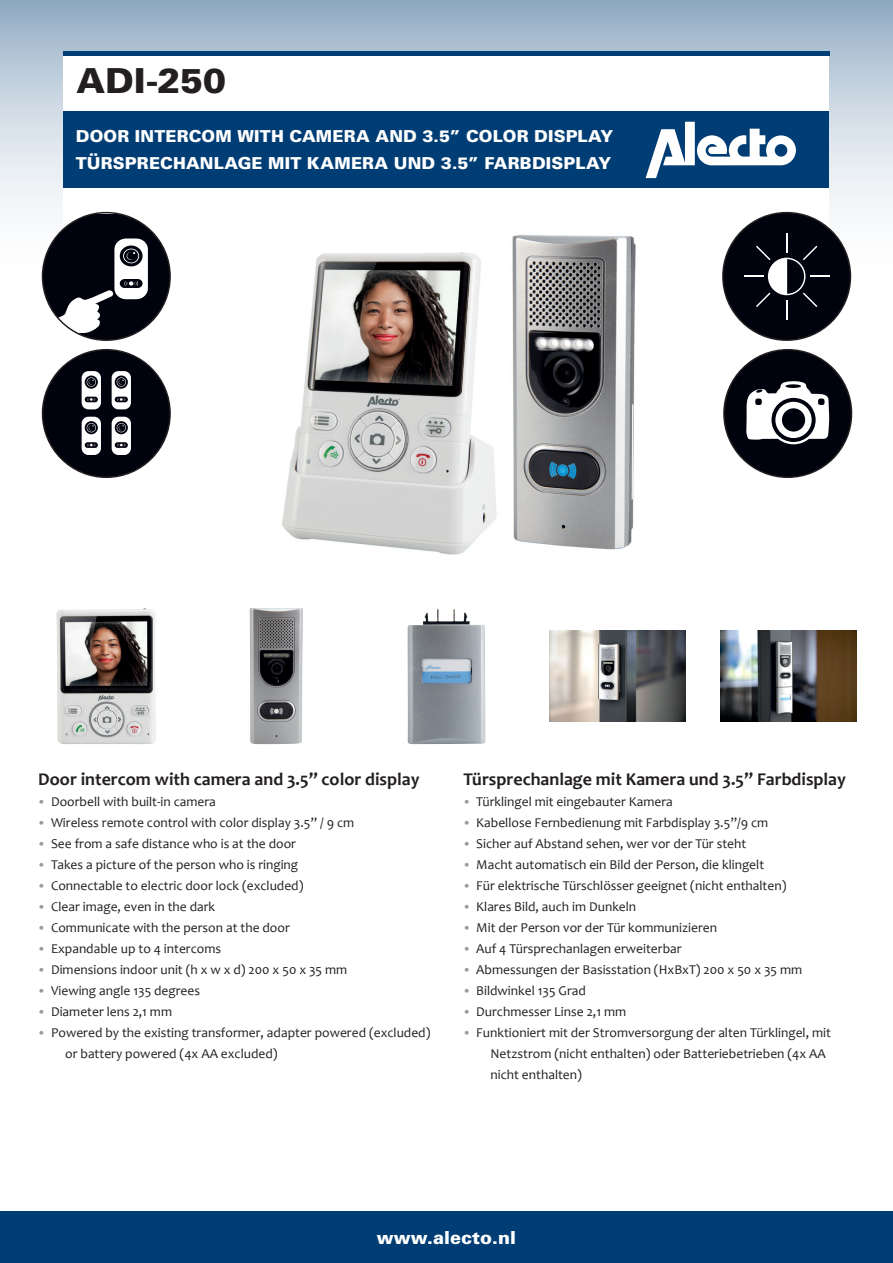
<style>
.page{position:relative;width:893px;height:1263px;background:#fff}
.page>*{position:absolute;margin:0;border:0;box-sizing:border-box;transform-origin:0 0}
.t1{font:900 34.5px "Univers LT Std";color:#231f20}
.t2{font:700 18px "Candara";color:#231f20}
.t3{font:900 18px "Univers LT Std";color:#fff}
.t4{font:900 16.5px/27px "Univers LT Std";letter-spacing:.01em;color:#fff}
.t5{font:13.5px/21px "Candara";color:#231f20}
.s1{font-family:"Calibri";font-weight:300;color:#959ca1}
</style>
<div class="page">
<svg style="left:0;top:0;width:893px;height:306px"></svg>
<div style="left:0;top:1212px;width:893px;height:51px;background:#003d74"></div>
<div style="left:64px;top:51px;width:765px;height:557px;background:#fff"></div>
<div style="left:63px;top:112px;width:766px;height:76px;background:#003d74"></div>
<img style="left:550px;top:631px;width:136px;height:90px">
<img style="left:721px;top:631px;width:136px;height:90px">
<img style="left:408px;top:608px;width:77px;height:136px">
<img style="left:250px;top:608px;width:53px;height:136px">
<img style="left:282px;top:234px;width:354px;height:321px">
<div style="left:43px;top:214px;width:127px;height:126px;background:#00020d;border-radius:64px"></div>
<svg style="left:43px;top:238px;width:105px;height:102px"></svg>
<hr style="left:63px;top:51px;width:766px;height:4px;background:#003d74">
<img style="left:56px;top:608px;width:100px;height:136px">
<svg style="left:646px;top:122px;width:150px;height:56px"></svg>
<div style="left:43px;top:350px;width:127px;height:127px;background:#00020d;border-radius:64px"></div>
<svg style="left:82px;top:371px;width:19px;height:38px"></svg>
<svg style="left:112px;top:371px;width:19px;height:38px"></svg>
<svg style="left:82px;top:417px;width:19px;height:38px"></svg>
<svg style="left:112px;top:417px;width:19px;height:38px"></svg>
<div style="left:723px;top:213px;width:127px;height:127px;background:#00020d;border-radius:64px"></div>
<svg style="left:744px;top:234px;width:85px;height:85px"></svg>
<div style="left:724px;top:350px;width:127px;height:127px;background:#00020d;border-radius:64px"></div>
<svg style="left:746px;top:381px;width:83px;height:64px"></svg>
<h1 class="t1" style="left:77px;top:59px;width:151px">ADI-250</h1>
<p class="t4" style="left:76px;top:123px;width:539px">DOOR INTERCOM WITH CAMERA AND 3.5” COLOR DISPLAY<br>TÜRSPRECHANLAGE MIT KAMERA UND 3.5” FARBDISPLAY</p>
<h2 class="t2" style="left:38px;top:768px;width:383px">Door intercom with camera and 3.5” color display</h2>
<p class="t5" style="left:38px;top:791px;width:179px"><span class="s1">•</span> Doorbell with built-in camera</p>
<p class="t5" style="left:38px;top:812px;width:317px"><span class="s1">•</span> Wireless remote control with color display 3.5” / 9 cm</p>
<p class="t5" style="left:38px;top:833px;width:259px"><span class="s1">•</span> See from a safe distance who is at the door</p>
<p class="t5" style="left:38px;top:854px;width:261px"><span class="s1">•</span> Takes a picture of the person who is ringing</p>
<p class="t5" style="left:38px;top:875px;width:267px"><span class="s1">•</span> Connectable to electric door lock (excluded)</p>
<p class="t5" style="left:38px;top:896px;width:178px"><span class="s1">•</span> Clear image, even in the dark</p>
<p class="t5" style="left:38px;top:917px;width:253px"><span class="s1">•</span> Communicate with the person at the door</p>
<p class="t5" style="left:38px;top:938px;width:184px"><span class="s1">•</span> Expandable up to 4 intercoms</p>
<p class="t5" style="left:38px;top:959px;width:311px"><span class="s1">•</span> Dimensions indoor unit (h x w x d) 200 x 50 x 35 mm</p>
<p class="t5" style="left:38px;top:980px;width:163px"><span class="s1">•</span> Viewing angle 135 degrees</p>
<p class="t5" style="left:38px;top:1001px;width:135px"><span class="s1">•</span> Diameter lens 2,1 mm</p>
<p class="t5" style="left:65px;top:1022px;width:367px;text-indent:-27px"><span class="s1">•</span> Powered by the existing transformer, adapter powered (excluded) or battery powered (4x AA excluded)</p>
<h2 class="t2" style="left:463px;top:768px;width:384px">Türsprechanlage mit Kamera und 3.5” Farbdisplay</h2>
<p class="t5" style="left:463px;top:791px;width:211px"><span class="s1">•</span> Türklingel mit eingebauter Kamera</p>
<p class="t5" style="left:463px;top:812px;width:306px"><span class="s1">•</span> Kabellose Fernbedienung mit Farbdisplay 3.5”/9 cm</p>
<p class="t5" style="left:463px;top:833px;width:284px"><span class="s1">•</span> Sicher auf Abstand sehen, wer vor der Tür steht</p>
<p class="t5" style="left:463px;top:854px;width:302px"><span class="s1">•</span> Macht automatisch ein Bild der Person, die klingelt</p>
<p class="t5" style="left:463px;top:875px;width:324px"><span class="s1">•</span> Für elektrische Türschlösser geeignet (nicht enthalten)</p>
<p class="t5" style="left:463px;top:896px;width:174px"><span class="s1">•</span> Klares Bild, auch im Dunkeln</p>
<p class="t5" style="left:463px;top:917px;width:255px"><span class="s1">•</span> Mit der Person vor der Tür kommunizieren</p>
<p class="t5" style="left:463px;top:938px;width:220px"><span class="s1">•</span> Auf 4 Türsprechanlagen erweiterbar</p>
<p class="t5" style="left:463px;top:959px;width:340px"><span class="s1">•</span> Abmessungen der Basisstation (HxBxT) 200 x 50 x 35 mm</p>
<p class="t5" style="left:463px;top:980px;width:124px"><span class="s1">•</span> Bildwinkel 135 Grad</p>
<p class="t5" style="left:463px;top:1001px;width:164px"><span class="s1">•</span> Durchmesser Linse 2,1 mm</p>
<p class="t5" style="left:490px;top:1022px;width:342px;text-indent:-27px"><span class="s1">•</span> Funktioniert mit der Stromversorgung der alten Türklingel, mit<br>Netzstrom (nicht enthalten) oder Batteriebetrieben (4x AA nicht enthalten)</p>
<h2 class="t3" style="left:377px;top:1226px;width:141px">www.alecto.nl</h2>
</div>
